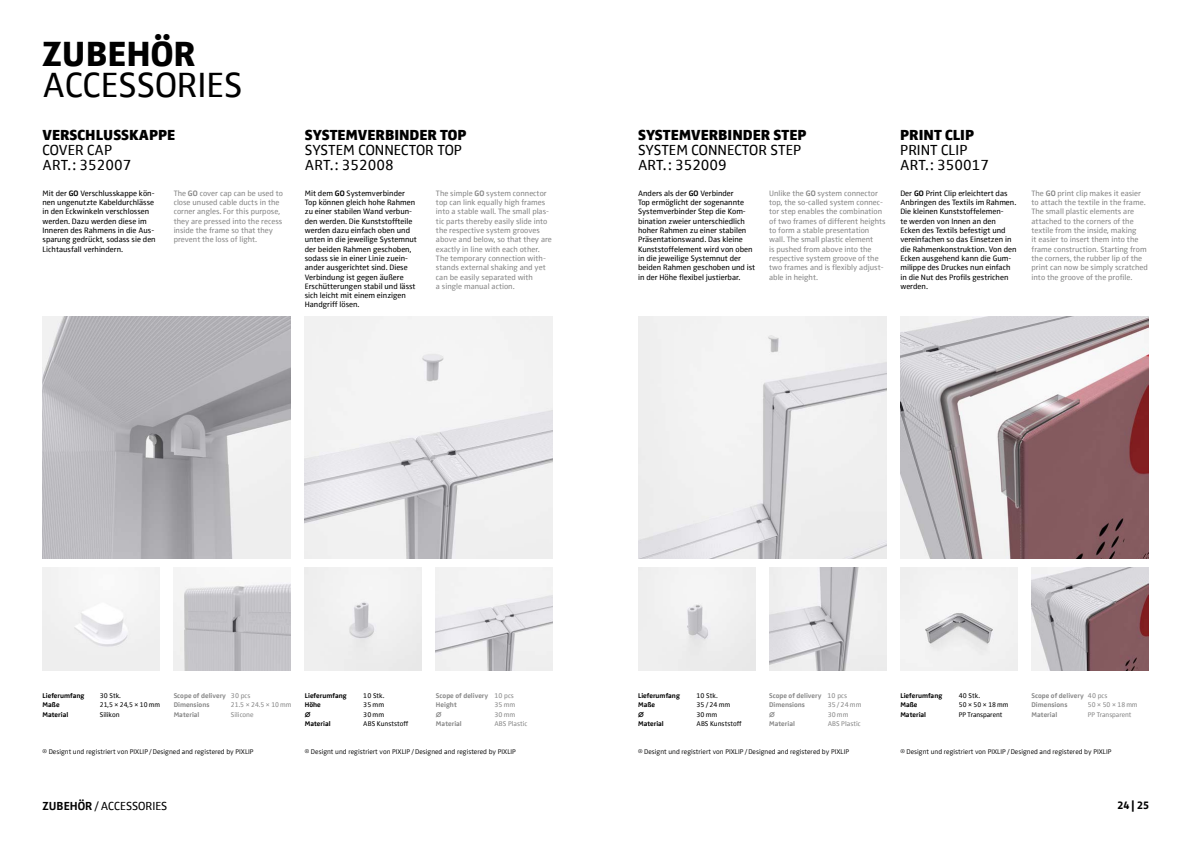
<style>
.page{position:relative;width:1191px;height:842px;background:#fff}
.page>*{position:absolute;margin:0;border:0;box-sizing:border-box;transform-origin:0 0}
.t1{font:36px "Zwo Sc Offc";color:#000}
.t2{font:800 36px "Zwo Sc Offc";color:#000}
.t3{font:15px/15px "Zwo Offc";color:#000}
.t4{font:900 15px "Zwo Offc";color:#000}
.t5{font:12px "Zwo Sc Offc";color:#000}
.t6{font:600 12px "Total Sans";color:#000}
.t7{font:8px/9.3px "Zwo Offc";color:#000}
.t8{font:8px/9.3px "Zwo Offc";color:#878787}
.t9{font:300 7px "Zwo Offc";color:#000}
.t10{font:700 7px/9.3px "Zwo Offc";color:#878787}
.t11{font:7px/9.3px "Zwo Offc";color:#000}
.t12{font:700 7px/9.3px "Zwo Offc";color:#000}
.t13{font:7px/9.3px "Zwo Offc";color:#878787}
.s1{font-weight:700}
.s2{font-weight:400}
</style>
<div class="page">
<img style="left:638px;top:317px;width:248px;height:241px">
<img style="left:769px;top:568px;width:117px;height:102px">
<div style="left:638px;top:568px;width:117px;height:102px;background:#efefef"></div>
<img style="left:305px;top:317px;width:248px;height:241px">
<img style="left:436px;top:568px;width:117px;height:102px">
<div style="left:305px;top:568px;width:117px;height:102px;background:#efefef"></div>
<img style="left:43px;top:317px;width:247px;height:241px">
<img style="left:174px;top:568px;width:116px;height:102px">
<img style="left:43px;top:568px;width:116px;height:102px">
<img style="left:900px;top:568px;width:117px;height:102px">
<img style="left:900px;top:317px;width:248px;height:241px">
<img style="left:1031px;top:568px;width:117px;height:102px">
<h1 class="t2" style="left:43px;top:32px;width:155px">ZUBEHÖR</h1>
<h1 class="t1" style="left:43px;top:63px;width:201px">ACCESSORIES</h1>
<h2 class="t4" style="left:43px;top:126px;width:134px">VERSCHLUSSKAPPE</h2>
<h2 class="t3" style="left:43px;top:143px;width:90px">COVER CAP<br>ART.: 352007</h2>
<p class="t7" style="left:43px;top:188px;width:115px">Mit der <span class="s1">GO</span> Verschlusskappe kön&shy;nen ungenutzte Kabeldurchlässe in den Eckwinkeln verschlossen werden. Dazu werden diese im<br>Inneren des Rahmens in die Aus&shy;sparung gedrückt, sodass sie den<br>Lichtausfall verhindern.</p>
<p class="t8" style="left:174px;top:188px;width:111px">The <span class="s1">GO</span> cover cap can be used to close unused cable ducts in the corner angles. For this purpose, they are pressed into the recess inside the frame so that they prevent the loss of light.</p>
<h2 class="t4" style="left:305px;top:126px;width:163px">SYSTEMVERBINDER TOP</h2>
<h2 class="t3" style="left:305px;top:143px;width:159px">SYSTEM CONNECTOR TOP<br>ART.: 352008</h2>
<p class="t7" style="left:305px;top:188px;width:113px">Mit dem <span class="s1">GO</span> Systemverbinder<br>Top können gleich hohe Rahmen zu einer stabilen Wand verbun&shy;den werden. Die Kunststoffteile werden dazu einfach oben und unten in die jeweilige Systemnut der beiden Rahmen geschoben, sodass sie in einer Linie zuein&shy;ander ausgerichtet sind. Diese<br>Verbindung ist gegen äußere<br>Erschütterungen stabil und lässt sich leicht mit einem einzigen<br>Handgriff lösen.</p>
<p class="t8" style="left:436px;top:188px;width:117px">The simple <span class="s1">GO</span> system connector top can link equally high frames into a stable wall. The small plas&shy;tic parts thereby easily slide into the respective system grooves above and below, so that they are exactly in line with each other.<br>The temporary connection with&shy;stands external shaking and yet can be easily separated with<br>a single manual action.</p>
<h2 class="t4" style="left:638px;top:126px;width:170px">SYSTEMVERBINDER STEP</h2>
<h2 class="t3" style="left:638px;top:143px;width:165px">SYSTEM CONNECTOR STEP<br>ART.: 352009</h2>
<p class="t7" style="left:638px;top:188px;width:119px">Anders als der <span class="s1">GO</span> Verbinder<br>Top ermöglicht der sogenannte<br>Systemverbinder Step die Kom&shy;bination zweier unterschiedlich hoher Rahmen zu einer stabilen<br>Präsentationswand. Das kleine<br>Kunststoffelement wird von oben in die jeweilige Systemnut der beiden Rahmen geschoben und ist in der Höhe flexibel justierbar.</p>
<p class="t8" style="left:769px;top:188px;width:118px">Unlike the <span class="s1">GO</span> system connector top, the so-called system connec&shy;tor step enables the combination of two frames of different heights to form a stable presentation wall. The small plastic element<br>is pushed from above into the respective system groove of the two frames and is flexibly adjust&shy;able in height.</p>
<h2 class="t4" style="left:900px;top:126px;width:75px">PRINT CLIP</h2>
<h2 class="t3" style="left:900px;top:143px;width:90px">PRINT CLIP<br>ART.: 350017</h2>
<p class="t7" style="left:900px;top:188px;width:118px">Der <span class="s1">GO</span> Print Clip erleichtert das<br>Anbringen des Textils im Rahmen.<br>Die kleinen Kunststoffelemen-<br>te werden von Innen an den<br>Ecken des Textils befestigt und vereinfachen so das Einsetzen in die Rahmenkonstruktion. Von den<br>Ecken ausgehend kann die Gum&shy;milippe des Druckes nun einfach in die Nut des Profils gestrichen werden.</p>
<p class="t8" style="left:1031px;top:189px;width:118px">The <span class="s1">GO</span> print clip makes it easier to attach the textile in the frame.<br>The small plastic elements are attached to the corners of the textile from the inside, making<br>it easier to insert them into the frame construction. Starting from the corners, the rubber lip of the print can now be simply scratched into the groove of the profile.</p>
<p class="t12" style="left:43px;top:691px;width:43px">Lieferumfang</p>
<p class="t12" style="left:43px;top:710px;width:27px">Material</p>
<p class="t13" style="left:231px;top:700px;width:62px">21.5 × 24.5 × 10 mm<br>Silicone</p>
<p class="t10" style="left:174px;top:691px;width:78px">Scope of delivery <span class="s2">30 pcs</span></p>
<p class="t11" style="left:100px;top:691px;width:23px">30 Stk.</p>
<p class="t12" style="left:43px;top:700px;width:19px">Maße</p>
<p class="t10" style="left:174px;top:700px;width:37px">Dimensions<br>Material</p>
<p class="t11" style="left:100px;top:700px;width:62px">21,5 × 24,5 × 10 mm<br>Silikon</p>
<p class="t12" style="left:305px;top:691px;width:43px">Lieferumfang</p>
<p class="t12" style="left:305px;top:719px;width:27px">Material</p>
<p class="t12" style="left:305px;top:700px;width:17px">Höhe ∅</p>
<p class="t11" style="left:363px;top:691px;width:23px">10 Stk.</p>
<p class="t11" style="left:363px;top:700px;width:22px">35 mm</p>
<p class="t11" style="left:363px;top:719px;width:47px">ABS Kunststoff</p>
<p class="t11" style="left:363px;top:710px;width:22px">30 mm</p>
<p class="t10" style="left:436px;top:691px;width:54px">Scope of delivery</p>
<p class="t10" style="left:436px;top:719px;width:27px">Material</p>
<p class="t13" style="left:494px;top:691px;width:21px">10 pcs</p>
<p class="t10" style="left:436px;top:700px;width:22px">Height ∅</p>
<p class="t13" style="left:494px;top:700px;width:22px">35 mm</p>
<p class="t13" style="left:494px;top:719px;width:34px">ABS Plastic</p>
<p class="t13" style="left:494px;top:710px;width:22px">30 mm</p>
<p class="t12" style="left:638px;top:691px;width:43px">Lieferumfang</p>
<p class="t12" style="left:638px;top:710px;width:27px">∅<br>Material</p>
<p class="t12" style="left:638px;top:700px;width:19px">Maße</p>
<p class="t11" style="left:696px;top:691px;width:23px">10 Stk.</p>
<p class="t11" style="left:696px;top:710px;width:22px">30 mm</p>
<p class="t11" style="left:696px;top:700px;width:35px">35/24mm</p>
<p class="t11" style="left:696px;top:719px;width:47px">ABS Kunststoff</p>
<p class="t10" style="left:769px;top:691px;width:54px">Scope of delivery</p>
<p class="t13" style="left:827px;top:691px;width:21px">10 pcs</p>
<p class="t13" style="left:827px;top:710px;width:22px">30 mm</p>
<p class="t13" style="left:827px;top:700px;width:35px">35/24mm</p>
<p class="t13" style="left:827px;top:719px;width:34px">ABS Plastic</p>
<p class="t10" style="left:769px;top:700px;width:37px">Dimensions ∅<br>Material</p>
<p class="t12" style="left:900px;top:691px;width:43px">Lieferumfang</p>
<p class="t11" style="left:958px;top:691px;width:23px">40 Stk.</p>
<p class="t10" style="left:1031px;top:691px;width:77px">Scope of delivery <span class="s2">40 pcs<br></span>Dimensions</p>
<p class="t12" style="left:900px;top:700px;width:19px">Maße</p>
<p class="t11" style="left:958px;top:700px;width:51px">50 × 50 × 18 mm<br>PP Transparent</p>
<p class="t13" style="left:1088px;top:700px;width:51px">50 × 50 × 18 mm</p>
<p class="t12" style="left:900px;top:710px;width:27px">Material</p>
<p class="t10" style="left:1031px;top:710px;width:27px">Material</p>
<p class="t13" style="left:1088px;top:710px;width:45px">PP Transparent</p>
<p class="t9" style="left:43px;top:747px;width:213px">® Designt und registriert von PIXLIP/Designed and registered by PIXLIP</p>
<p class="t9" style="left:305px;top:747px;width:213px">® Designt und registriert von PIXLIP/Designed and registered by PIXLIP</p>
<p class="t9" style="left:638px;top:747px;width:213px">® Designt und registriert von PIXLIP/Designed and registered by PIXLIP</p>
<p class="t9" style="left:900px;top:747px;width:213px">® Designt und registriert von PIXLIP/Designed and registered by PIXLIP</p>
<h3 class="t5" style="left:43px;top:798px;width:126px"><span class="s1">ZUBEHÖR</span>/ACCESSORIES</h3>
<h3 class="t6" style="left:1117px;top:796px;width:33px">24 | 25</h3>
</div>
